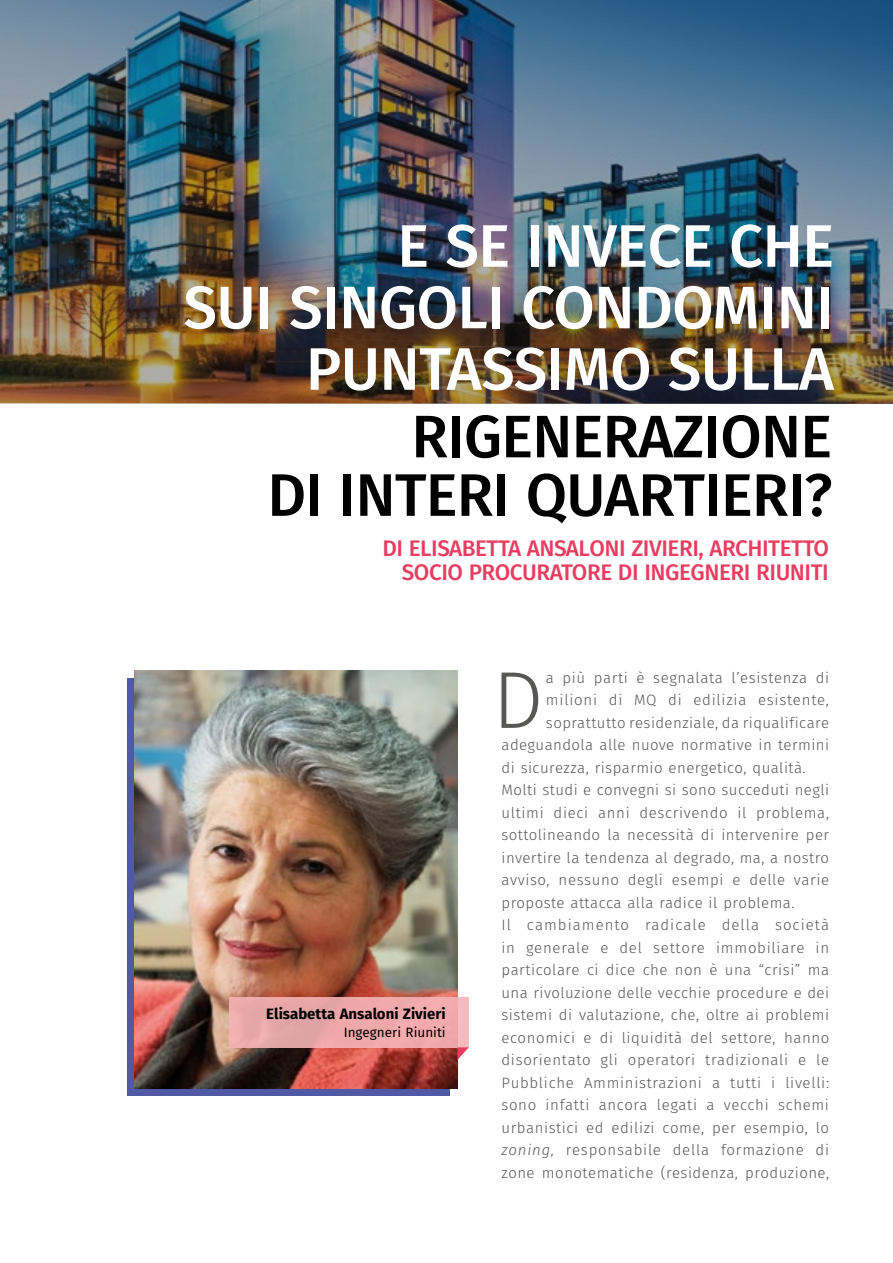
<style>
.page{position:relative;width:893px;height:1263px;background:#fff}
.page>*{position:absolute;margin:0;border:0;box-sizing:border-box;transform-origin:0 0}
.t1{font:300 80.7px "Fira Sans";color:#575756}
.t2{font:500 60px/61.5px "Fira Sans";letter-spacing:-.01em;color:#fff;text-align:right}
.t3{font:500 60px/58.5px "Fira Sans";letter-spacing:-.015em;color:#000;text-align:right}
.t4{font:500 22.5px "Fira Sans";letter-spacing:-.02em;color:#e83c61}
.t5{font:300 15px "Fira Sans";letter-spacing:.035em;color:#575756}
.t6{font:300 15px "Fira Sans";letter-spacing:.055em;color:#575756}
.t7{font:300 15px "Fira Sans";letter-spacing:.07em;color:#575756}
.t8{font:700 15px "Fira Sans";color:#000}
.t9{font:13.5px "Fira Sans";color:#000}
.s1{font-style:italic}
</style>
<div class="page">
<img style="left:0;top:0;width:893px;height:404px">
<div style="left:127px;top:678px;width:322px;height:418px;background:#4f59a4"></div>
<img style="left:135px;top:671px;width:322px;height:417px">
<svg style="left:230px;top:997px;width:239px;height:50px;background:#eca9aa"></svg>
<svg style="left:457px;top:1047px;width:12px;height:13px"></svg>
<h2 class="t2" style="left:183px;top:219px;width:652px">E SE INVECE CHE<br>SUI SINGOLI CONDOMINI<br>PUNTASSIMO SULLA</h2>
<h2 class="t3" style="left:267px;top:412px;width:567px">RIGENERAZIONE<br>DI INTERI QUARTIERI?</h2>
<h3 class="t4" style="left:382px;top:533px;width:39px">DI ELISABETTA</h3>
<h3 class="t4" style="left:527px;top:533px;width:14px">ANSALONI</h3>
<h3 class="t4" style="left:631px;top:533px;width:11px">ZIVIERI</h3>
<h3 class="t4" style="left:698px;top:533px;width:24px">, ARCHITETTO</h3>
<h3 class="t4" style="left:402px;top:557px;width:13px">SOCIO</h3>
<h3 class="t4" style="left:469px;top:557px;width:27px">PROCURATORE</h3>
<h3 class="t4" style="left:618px;top:557px;width:99px">DI INGEGNERI</h3>
<h3 class="t4" style="left:756px;top:557px;width:11px">RIUNITI</h3>
<p class="t8" style="left:266px;top:1003px;width:181px">Elisabetta Ansaloni Zivieri</p>
<p class="t9" style="left:344px;top:1023px;width:104px">Ingegneri Riuniti</p>
<h1 class="t1" style="left:493px;top:643px;width:52px">D</h1>
<p class="t5" style="left:546px;top:667px;width:285px">a più parti è segnalata l’esistenza di</p>
<p class="t5" style="left:546px;top:690px;width:285px">milioni di MQ di edilizia esistente,</p>
<p class="t5" style="left:546px;top:712px;width:285px">soprattutto residenziale, da riqualificare</p>
<p class="t5" style="left:501px;top:735px;width:329px">adeguandola alle nuove normative in termini</p>
<p class="t5" style="left:501px;top:757px;width:306px">di sicurezza, risparmio energetico, qualità.</p>
<p class="t5" style="left:501px;top:780px;width:329px">Molti studi e convegni si sono succeduti negli</p>
<p class="t5" style="left:501px;top:802px;width:329px">ultimi dieci anni descrivendo il problema,</p>
<p class="t5" style="left:501px;top:825px;width:329px">sottolineando la necessità di intervenire per</p>
<p class="t5" style="left:501px;top:847px;width:329px">invertire la tendenza al degrado, ma, a nostro</p>
<p class="t5" style="left:501px;top:870px;width:329px">avviso, nessuno degli esempi e delle varie</p>
<p class="t5" style="left:501px;top:892px;width:294px">proposte attacca alla radice il problema.</p>
<p class="t7" style="left:501px;top:915px;width:329px">Il cambiamento radicale della società</p>
<p class="t5" style="left:501px;top:937px;width:329px">in generale e del settore immobiliare in</p>
<p class="t5" style="left:501px;top:960px;width:329px">particolare ci dice che non è una “crisi” ma</p>
<p class="t5" style="left:501px;top:982px;width:329px">una rivoluzione delle vecchie procedure e dei</p>
<p class="t5" style="left:501px;top:1005px;width:329px">sistemi di valutazione, che, oltre ai problemi</p>
<p class="t5" style="left:501px;top:1027px;width:329px">economici e di liquidità del settore, hanno</p>
<p class="t5" style="left:501px;top:1050px;width:329px">disorientato gli operatori tradizionali e le</p>
<p class="t5" style="left:501px;top:1072px;width:329px">Pubbliche Amministrazioni a tutti i livelli:</p>
<p class="t5" style="left:501px;top:1095px;width:329px">sono infatti ancora legati a vecchi schemi</p>
<p class="t5" style="left:501px;top:1117px;width:329px">urbanistici ed edilizi come, per esempio, lo</p>
<p class="t6" style="left:501px;top:1140px;width:329px"><span class="s1">zoning,</span> responsabile della formazione di</p>
<p class="t5" style="left:501px;top:1162px;width:329px">zone monotematiche (residenza, produzione,</p>
</div>
